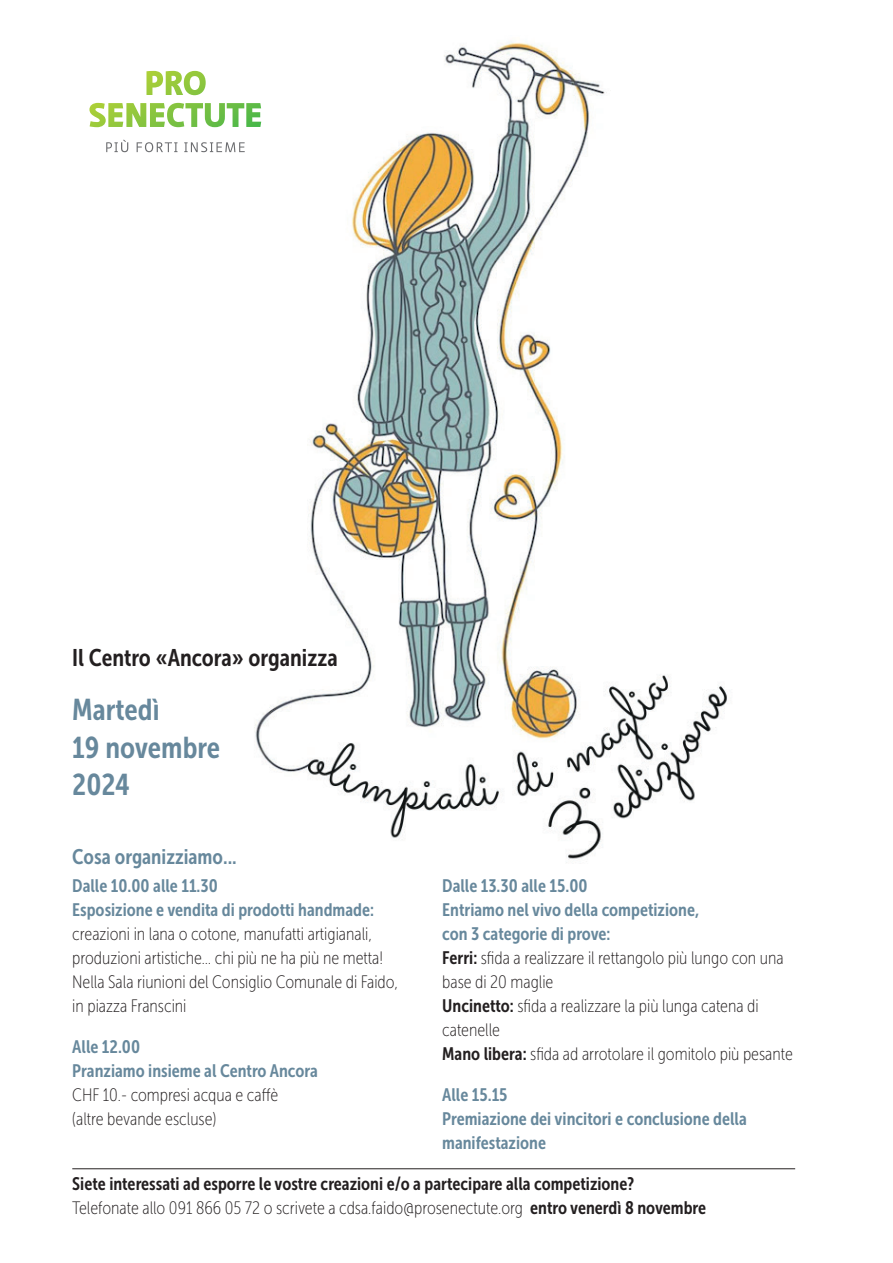
<style>
.page{position:relative;width:893px;height:1263px;background:#fff}
.page>*{position:absolute;margin:0;border:0;box-sizing:border-box;transform-origin:0 0}
.p_-_H3{font:30px/37.5px "Museo Sans Cond 700";color:#67889c}
.p_-_paragrafo{font:24px "Museo Sans Cond 700";color:#231f20}
.p_-_H4{font:21px "Museo Sans Cond 700";color:#67889c}
.p_-_paragrafo_-_all_sx{font:18px/24px "Museo Sans Cond 100";color:#231f20}
.p_-_paragrafo_-_attr__col{font:18px/24px "Museo Sans Cond 700";color:#231f20}
.p_-_paragrafo_-_all_sx-2{font:18px/24px "Museo Sans Cond 700";color:#67889c}
.s1{font-family:"Museo Sans Cond 700";color:#67889c}
.s2{font-family:"Museo Sans Cond 700"}
.s3{font-family:"Museo Sans Cond 100"}
</style>
<div class="page">
<img style="left:106px;top:41px;width:621px;height:822px">
<hr style="left:72px;top:1168px;width:723px;height:1px;background:#231f20">
<svg style="left:89px;top:71px;width:172px;height:56px"></svg>
<svg style="left:106px;top:140px;width:22px;height:12px"></svg>
<svg style="left:137px;top:142px;width:41px;height:10px"></svg>
<svg style="left:184px;top:142px;width:61px;height:10px"></svg>
<p class="p_-_paragrafo" style="left:72px;top:644px;width:267px">Il Centro «Ancora» organizza</p>
<p class="p_-_H3" style="left:72px;top:691px;width:149px">Martedì<br>19 novembre<br>2024</p>
<p class="p_-_H4" style="left:72px;top:845px;width:166px">Cosa organizziamo...</p>
<p class="p_-_paragrafo_-_all_sx" style="left:72px;top:874px;width:328px"><span class="s1">Dalle 10.00 alle 11.30<br>Esposizione e vendita di prodotti handmade: </span>creazioni in lana o cotone, manufatti artigianali, produzioni artistiche… chi più ne ha più ne metta!<br>Nella Sala riunioni del Consiglio Comunale di Faido, in piazza Franscini</p>
<p class="p_-_paragrafo_-_all_sx" style="left:72px;top:1035px;width:247px"><span class="s1">Alle 12.00<br>Pranziamo insieme al Centro Ancora<br></span>CHF 10.- compresi acqua e caffè<br>(altre bevande escluse)</p>
<p class="p_-_paragrafo_-_all_sx" style="left:442px;top:874px;width:352px"><span class="s1">Dalle 13.30 alle 15.00<br>Entriamo nel vivo della competizione,<br>con 3 categorie di prove:<br></span><span class="s2">Ferri:</span> sfida a realizzare il rettangolo più lungo con una base di 20 maglie<br><span class="s2">Uncinetto:</span> sfida a realizzare la più lunga catena di catenelle<br><span class="s2">Mano libera:</span> sfida ad arrotolare il gomitolo più pesante</p>
<p class="p_-_paragrafo_-_all_sx-2" style="left:442px;top:1083px;width:306px">Alle 15.15<br>Premiazione dei vincitori e conclusione della manifestazione</p>
<p class="p_-_paragrafo_-_attr__col" style="left:72px;top:1172px;width:635px">Siete interessati ad esporre le vostre creazioni e/o a partecipare alla competizione?<br><span class="s3">Telefonate allo 091 866 05 72 o scrivete a cdsa.faido@prosenectute.org</span> entro venerdì 8 novembre</p>
</div>
